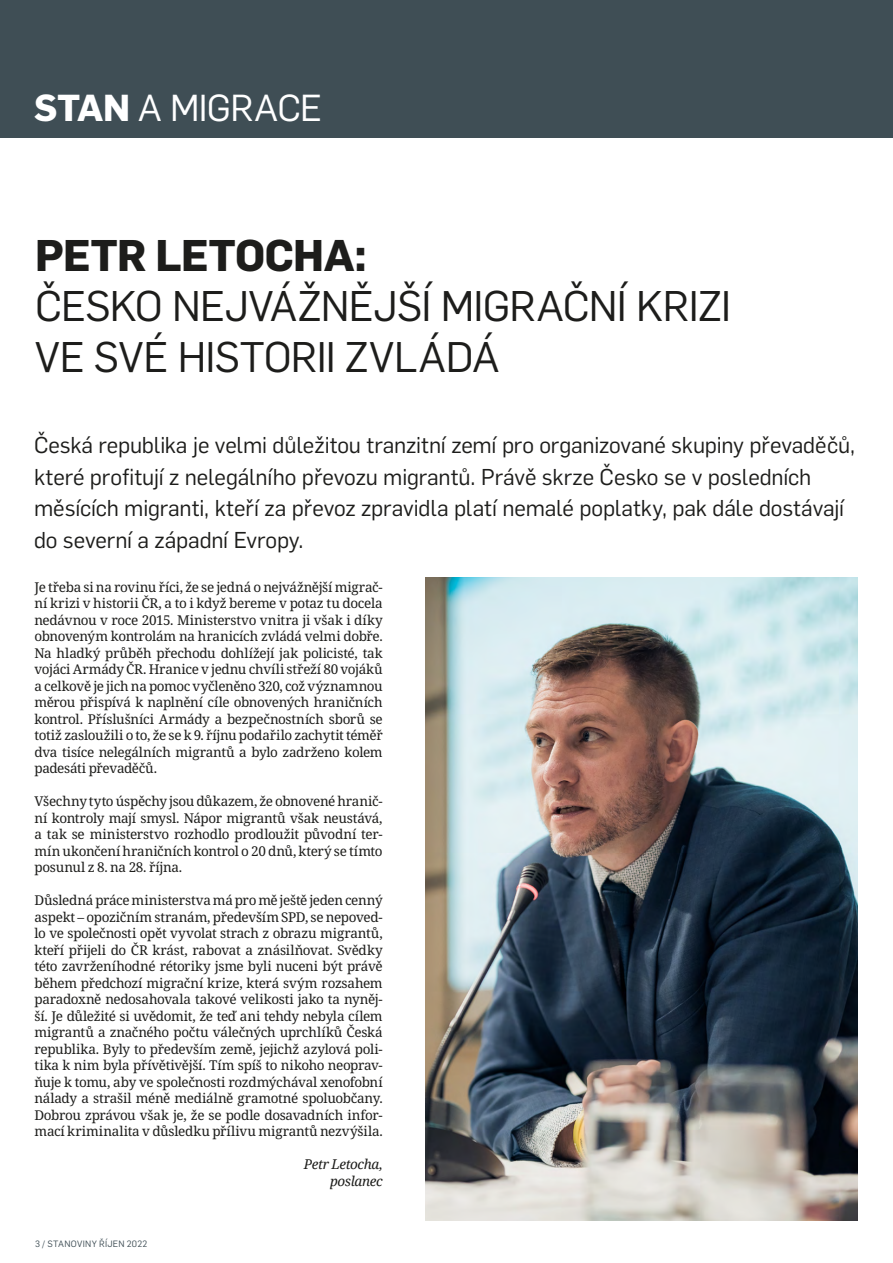
<style>
.page{position:relative;width:893px;height:1263px;background:#fff}
.page>*{position:absolute;margin:0;border:0;box-sizing:border-box;transform-origin:0 0}
.t1{font:700 43.5px "Flama";letter-spacing:-.015em;color:#1d1d1b}
.t2{font:42px/50.4px "Flama";letter-spacing:-.015em;color:#1d1d1b}
.t3{font:36.9px "Flama";letter-spacing:-.02em;color:#fff}
.t4{font:22.5px/31.5px "Flama";letter-spacing:-.005em;color:#1d1d1b}
.t5{font:13.5px/16.5px "Noto Serif";letter-spacing:-.02em;color:#1d1d1b;text-align:justify}
.t6{font:italic 13.5px/16.5px "Noto Serif";letter-spacing:-.03em;color:#1d1d1b;text-align:right}
.t7{font:9px "Flama";letter-spacing:.03em;color:#3f4e55}
.s1{font-weight:700}
</style>
<div class="page">
<div style="left:0;top:0;width:893px;height:138px;background:#3f4e55"></div>
<img style="left:425px;top:577px;width:433px;height:643px">
<h3 class="t3" style="left:34px;top:83px;width:290px"><span class="s1">STAN</span> A MIGRACE</h3>
<h1 class="t1" style="left:35px;top:224px;width:333px">PETR LETOCHA:</h1>
<h2 class="t2" style="left:35px;top:279px;width:698px">ČESKO NEJVÁŽNĚJŠÍ MIGRAČNÍ KRIZI<br>VE SVÉ HISTORII ZVLÁDÁ</h2>
<p class="t4" style="left:34px;top:428px;width:823px">Česká republika je velmi důležitou tranzitní zemí pro organizované skupiny převaděčů, které profitují z nelegálního převozu migrantů. Právě skrze Česko se v posledních měsících migranti, kteří za převoz zpravidla platí nemalé poplatky, pak dále dostávají do severní a západní Evropy.</p>
<p class="t5" style="left:35px;top:579px;width:350px">Je třeba si na rovinu říci, že se jedná o nejvážnější migrač&shy;ní krizi v historii ČR, a to i když bereme v potaz tu docela nedávnou v roce 2015. Ministerstvo vnitra ji však i díky obnoveným kontrolám na hranicích zvládá velmi dobře.<br>Na hladký průběh přechodu dohlížejí jak policisté, tak vojáci Armády ČR. Hranice v jednu chvíli střeží 80 vojáků a celkově je jich na pomoc vyčleněno 320, což významnou měrou přispívá k naplnění cíle obnovených hraničních kontrol. Příslušníci Armády a bezpečnostních sborů se totiž zasloužili o to, že se k 9. říjnu podařilo zachytit téměř dva tisíce nelegálních migrantů a bylo zadrženo kolem padesáti převaděčů.</p>
<p class="t5" style="left:35px;top:793px;width:350px">Všechny tyto úspěchy jsou důkazem, že obnovené hranič&shy;ní kontroly mají smysl. Nápor migrantů však neustává, a tak se ministerstvo rozhodlo prodloužit původní ter&shy;mín ukončení hraničních kontrol o 20 dnů, který se tímto posunul z 8. na 28. října.</p>
<p class="t5" style="left:35px;top:892px;width:350px">Důsledná práce ministerstva má pro mě ještě jeden cenný aspekt – opozičním stranám, především SPD, se nepoved&shy;lo ve společnosti opět vyvolat strach z obrazu migrantů, kteří přijeli do ČR krást, rabovat a znásilňovat. Svědky této zavrženíhodné rétoriky jsme byli nuceni být právě během předchozí migrační krize, která svým rozsahem paradoxně nedosahovala takové velikosti jako ta nyněj&shy;ší. Je důležité si uvědomit, že teď ani tehdy nebyla cílem migrantů a značného počtu válečných uprchlíků Česká republika. Byly to především země, jejichž azylová poli&shy;tika k nim byla přívětivější. Tím spíš to nikoho neoprav&shy;ňuje k tomu, aby ve společnosti rozdmýchával xenofobní nálady a strašil méně mediálně gramotné spoluobčany.<br>Dobrou zprávou však je, že se podle dosavadních infor&shy;mací kriminalita v důsledku přílivu migrantů nezvýšila.</p>
<p class="t6" style="left:304px;top:1155px;width:80px">Petr Letocha, poslanec</p>
<p class="t7" style="left:35px;top:1238px;width:114px">3 / STANOVINY ŘÍJEN 2022</p>
</div>
